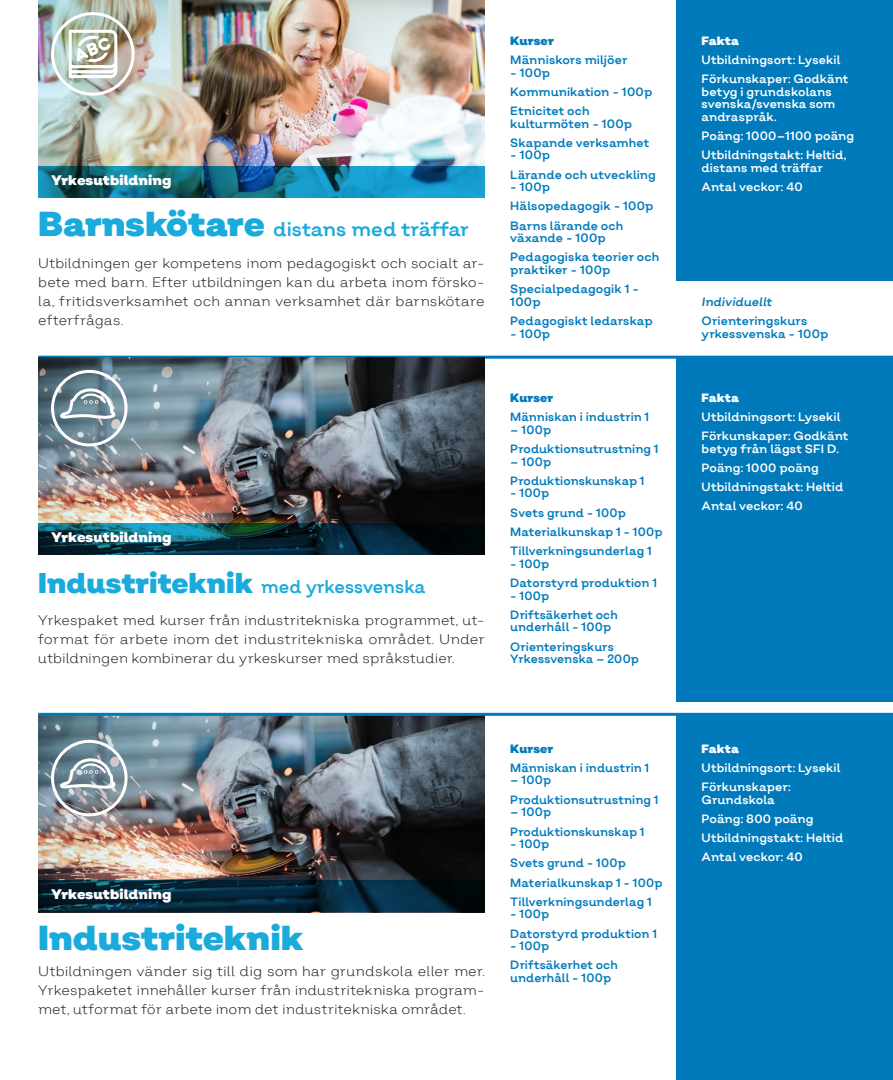
<style>
.page{position:relative;width:893px;height:1080px;background:#fff}
.page>*{position:absolute;margin:0;border:0;box-sizing:border-box;transform-origin:0 0}
.Rubrik_halvsidor{font:900 34.5px "Salvatore";color:#1baadc}
.Rubrik_halvsidor-2{font:19.5px "Salvatore";color:#1baadc}
.Rubrik_halvsidor-3{font:18px "Salvatore";color:#1baadc}
.Brödtext{font:300 13.8px/19.2px "Salvatore";color:#231f20;text-align:justify}
.Brödtext-2{font:900 13.8px "Salvatore";letter-spacing:.005em;color:#fff}
.minitext{font:12px/12.8px "Salvatore";letter-spacing:.005em;color:#007abb}
.minitext-2{font:12px/12.8px "Salvatore";letter-spacing:.005em;color:#fff}
.minitext-3{font:900 12px "Salvatore";letter-spacing:.005em;color:#007abb}
.minitext-4{font:900 12px "Salvatore";letter-spacing:.015em;color:#fff}
.minitext-5{font:italic 12px "Salvatore";letter-spacing:.005em;color:#007abb}
.s1{font-weight:900;font-size:34.5px}
.s2{font-weight:900;font-size:28.5px}
</style>
<div class="page">
<img style="left:471px;top:0;width:14px;height:166px">
<img style="left:38px;top:0;width:433px;height:166px">
<div style="left:676px;top:0;width:217px;height:281px;background:#007abb"></div>
<svg style="left:38px;top:166px;width:447px;height:32px;background:#127697"></svg>
<div style="left:51px;top:12px;width:84px;height:84px;border:3px solid #fff;border-radius:50%"></div>
<svg style="left:69px;top:30px;width:48px;height:48px"></svg>
<img style="left:471px;top:716px;width:14px;height:164px">
<img style="left:38px;top:716px;width:433px;height:164px">
<div style="left:676px;top:714px;width:217px;height:366px;background:#007abb"></div>
<svg style="left:38px;top:880px;width:447px;height:32px;background:#052638"></svg>
<div style="left:51px;top:740px;width:77px;height:76px;border:3px solid #fff;border-radius:50%"></div>
<svg style="left:60px;top:757px;width:57px;height:34px"></svg>
<hr style="left:38px;top:356px;width:855px;height:3px;background:#007abb">
<img style="left:471px;top:357px;width:14px;height:166px">
<img style="left:38px;top:357px;width:433px;height:166px">
<div style="left:676px;top:357px;width:217px;height:345px;background:#007abb"></div>
<svg style="left:38px;top:523px;width:447px;height:32px;background:#093542"></svg>
<div style="left:51px;top:370px;width:77px;height:76px;border:3px solid #fff;border-radius:50%"></div>
<svg style="left:60px;top:387px;width:57px;height:35px"></svg>
<hr style="left:38px;top:713px;width:855px;height:3px;background:#007abb">
<p class="Brödtext-2" style="left:51px;top:171px;width:122px">Yrkesutbildning</p>
<p class="Rubrik_halvsidor-2" style="left:38px;top:217px;width:432px"><span class="s1">Barnskötare</span> distans med träffar</p>
<p class="Brödtext" style="left:38px;top:253px;width:448px">Utbildningen ger kompetens inom pedagogiskt och socialt ar&shy;bete med barn. Efter utbildningen kan du arbeta inom försko&shy;la, fritidsverksamhet och annan verksamhet där barnskötare efterfrågas.</p>
<p class="Brödtext-2" style="left:51px;top:528px;width:122px">Yrkesutbildning</p>
<p class="Rubrik_halvsidor-3" style="left:38px;top:575px;width:389px"><span class="s2">Industriteknik</span> med yrkessvenska</p>
<p class="Brödtext" style="left:38px;top:610px;width:448px">Yrkespaket med kurser från industritekniska programmet, ut&shy;format för arbete inom det industritekniska området. Under utbildningen kombinerar du yrkeskurser med språkstudier.</p>
<p class="minitext-3" style="left:510px;top:33px;width:45px">Kurser</p>
<p class="minitext" style="left:510px;top:53px;width:119px">Människors miljöer</p>
<p class="minitext" style="left:510px;top:66px;width:41px">- 100p</p>
<p class="minitext" style="left:510px;top:85px;width:144px">Kommunikation - 100p</p>
<p class="minitext" style="left:510px;top:104px;width:123px">Etnicitet och kulturmöten - 100p</p>
<p class="minitext" style="left:510px;top:136px;width:141px">Skapande verksamhet</p>
<p class="minitext" style="left:510px;top:149px;width:41px">- 100p</p>
<p class="minitext" style="left:510px;top:168px;width:147px">Lärande och utveckling</p>
<p class="minitext" style="left:510px;top:181px;width:41px">- 100p</p>
<p class="minitext" style="left:510px;top:200px;width:145px">Hälsopedagogik - 100p</p>
<p class="minitext" style="left:510px;top:219px;width:115px">Barns lärande och växande - 100p</p>
<p class="minitext" style="left:510px;top:251px;width:151px">Pedagogiska teorier och praktiker - 100p</p>
<p class="minitext" style="left:510px;top:283px;width:130px">Specialpedagogik 1 -<br>100p</p>
<p class="minitext" style="left:510px;top:315px;width:144px">Pedagogiskt ledarskap</p>
<p class="minitext" style="left:510px;top:327px;width:41px">- 100p</p>
<p class="minitext-3" style="left:510px;top:390px;width:44px">Kurser</p>
<p class="minitext" style="left:510px;top:410px;width:141px">Människan i industrin 1</p>
<p class="minitext" style="left:510px;top:423px;width:42px">– 100p</p>
<p class="minitext" style="left:510px;top:442px;width:150px">Produktionsutrustning 1</p>
<p class="minitext" style="left:510px;top:455px;width:42px">– 100p</p>
<p class="minitext" style="left:510px;top:474px;width:136px">Produktionskunskap 1</p>
<p class="minitext" style="left:510px;top:487px;width:41px">- 100p</p>
<p class="minitext" style="left:510px;top:506px;width:117px">Svets grund - 100p</p>
<p class="minitext" style="left:510px;top:525px;width:154px">Materialkunskap 1 - 100p</p>
<p class="minitext" style="left:510px;top:544px;width:143px">Tillverkningsunderlag 1</p>
<p class="minitext" style="left:510px;top:557px;width:41px">- 100p</p>
<p class="minitext" style="left:510px;top:576px;width:148px">Datorstyrd produktion 1</p>
<p class="minitext" style="left:510px;top:589px;width:41px">- 100p</p>
<p class="minitext" style="left:510px;top:608px;width:109px">Driftsäkerhet och underhåll - 100p</p>
<p class="minitext" style="left:510px;top:640px;width:130px">Orienteringskurs<br>Yrkessvenska – 200p</p>
<p class="Brödtext-2" style="left:51px;top:885px;width:122px">Yrkesutbildning</p>
<p class="Rubrik_halvsidor" style="left:38px;top:916px;width:267px">Industriteknik</p>
<p class="Brödtext" style="left:38px;top:961px;width:448px">Utbildningen vänder sig till dig som har grundskola eller mer.<br>Yrkespaketet innehåller kurser från industritekniska program&shy;met, utformat för arbete inom det industritekniska området.</p>
<p class="minitext-3" style="left:510px;top:740px;width:44px">Kurser</p>
<p class="minitext" style="left:510px;top:761px;width:141px">Människan i industrin 1</p>
<p class="minitext" style="left:510px;top:774px;width:42px">– 100p</p>
<p class="minitext" style="left:510px;top:793px;width:150px">Produktionsutrustning 1</p>
<p class="minitext" style="left:510px;top:806px;width:42px">– 100p</p>
<p class="minitext" style="left:510px;top:825px;width:136px">Produktionskunskap 1</p>
<p class="minitext" style="left:510px;top:838px;width:41px">- 100p</p>
<p class="minitext" style="left:510px;top:857px;width:117px">Svets grund - 100p</p>
<p class="minitext" style="left:510px;top:876px;width:154px">Materialkunskap 1 - 100p</p>
<p class="minitext" style="left:510px;top:895px;width:143px">Tillverkningsunderlag 1</p>
<p class="minitext" style="left:510px;top:908px;width:41px">- 100p</p>
<p class="minitext" style="left:510px;top:927px;width:148px">Datorstyrd produktion 1</p>
<p class="minitext" style="left:510px;top:940px;width:41px">- 100p</p>
<p class="minitext" style="left:510px;top:959px;width:109px">Driftsäkerhet och underhåll - 100p</p>
<p class="minitext-4" style="left:702px;top:33px;width:39px">Fakta</p>
<p class="minitext-2" style="left:702px;top:53px;width:140px">Utbildningsort: Lysekil</p>
<p class="minitext-2" style="left:702px;top:72px;width:148px">Förkunskaper: Godkänt betyg i grundskolans svenska/svenska som andraspråk.</p>
<p class="minitext-2" style="left:702px;top:130px;width:154px">Poäng: 1000–1100 poäng</p>
<p class="minitext-2" style="left:702px;top:149px;width:146px">Utbildningstakt: Heltid, distans med träffar</p>
<p class="minitext-2" style="left:702px;top:181px;width:103px">Antal veckor: 40</p>
<p class="minitext-5" style="left:702px;top:294px;width:72px">Individuellt</p>
<p class="minitext" style="left:702px;top:315px;width:128px">Orienteringskurs yrkessvenska - 100p</p>
<p class="minitext-4" style="left:702px;top:390px;width:39px">Fakta</p>
<p class="minitext-2" style="left:702px;top:410px;width:140px">Utbildningsort: Lysekil</p>
<p class="minitext-2" style="left:702px;top:429px;width:148px">Förkunskaper: Godkänt betyg från lägst SFI D.</p>
<p class="minitext-2" style="left:702px;top:461px;width:119px">Poäng: 1000 poäng</p>
<p class="minitext-2" style="left:702px;top:480px;width:143px">Utbildningstakt: Heltid</p>
<p class="minitext-2" style="left:702px;top:500px;width:103px">Antal veckor: 40</p>
<p class="minitext-4" style="left:702px;top:740px;width:39px">Fakta</p>
<p class="minitext-2" style="left:702px;top:761px;width:140px">Utbildningsort: Lysekil</p>
<p class="minitext-2" style="left:702px;top:780px;width:90px">Förkunskaper:<br>Grundskola</p>
<p class="minitext-2" style="left:702px;top:812px;width:113px">Poäng: 800 poäng</p>
<p class="minitext-2" style="left:702px;top:831px;width:143px">Utbildningstakt: Heltid</p>
<p class="minitext-2" style="left:702px;top:850px;width:103px">Antal veckor: 40</p>
</div>
